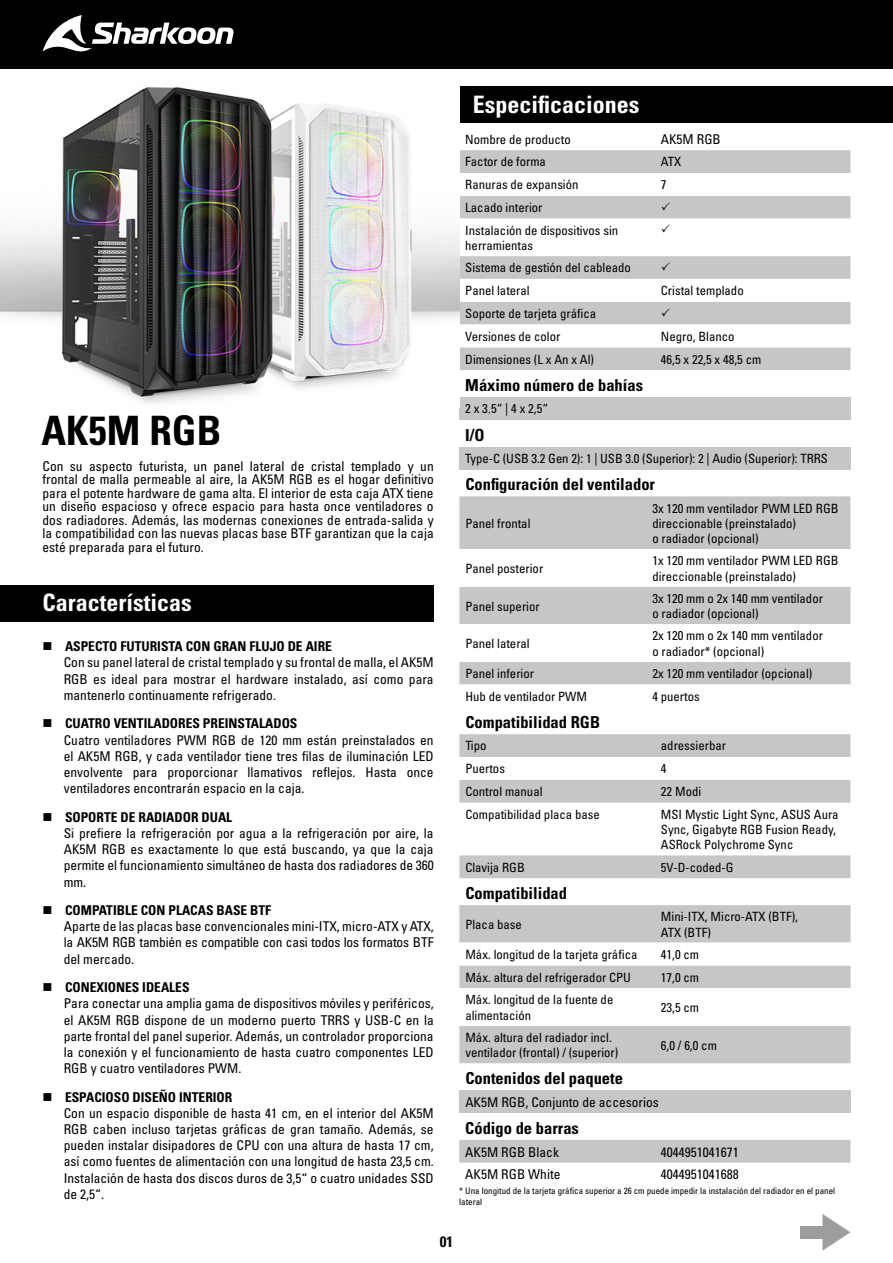
<style>
.page{position:relative;width:893px;height:1263px;background:#fff}
.page>*{position:absolute;margin:0;border:0;box-sizing:border-box;transform-origin:0 0}
.t1{font:40.5px "Univers LTCYR 67 Bold Cond";color:#000}
.t2{font:24px "Univers LTCYR 67 Bold Cond";color:#fff}
.t3{font:16.5px "Univers LTCYR 67 Bold Cond";color:#000}
.t4{font:15px "Univers LTCYR 67 Bold Cond";color:#000}
.Content{font:condensed 13.5px/16.2px "Univers LTCYR 57";color:#000;text-align:justify}
.t5{font:13.5px "Univers LTCYR 67 Bold Cond";color:#000}
.t6{font:condensed 12.75px/15.3px "Univers LTCYR 57";color:#000}
.t7{font:condensed 9px/10.8px "Univers LTCYR 57";color:#000}
.s1{font-family:"Adobe Ming Std";font-weight:300;font-stretch:normal}
</style>
<div class="page">
<div style="left:0;top:0;width:893px;height:69px;background:#000"></div>
<svg style="left:43px;top:15px;width:191px;height:37px"></svg>
<div style="left:459px;top:86px;width:434px;height:37px;background:#000"></div>
<svg style="left:822px;top:1214px;width:28px;height:37px"></svg>
<div style="left:800px;top:1226px;width:25px;height:12px;background:#9d9d9c"></div>
<div style="left:0;top:585px;width:434px;height:37px;background:#000"></div>
<div style="left:459px;top:150px;width:391px;height:220px;background:#c6c6c6"></div>
<svg style="left:459px;top:173px;width:391px;height:129px"></svg>
<svg style="left:459px;top:324px;width:391px;height:23px"></svg>
<div style="left:459px;top:447px;width:391px;height:22px;background:#c6c6c6"></div>
<div style="left:459px;top:397px;width:391px;height:23px;background:#c6c6c6"></div>
<div style="left:459px;top:496px;width:391px;height:53px;background:#c6c6c6"></div>
<svg style="left:459px;top:587px;width:391px;height:98px;fill:#c6c6c6"></svg>
<div style="left:459px;top:905px;width:391px;height:158px;background:#c6c6c6"></div>
<svg style="left:459px;top:943px;width:391px;height:83px"></svg>
<div style="left:459px;top:1090px;width:391px;height:23px;background:#c6c6c6"></div>
<svg style="left:459px;top:734px;width:391px;height:144px;fill:#c6c6c6"></svg>
<svg style="left:459px;top:757px;width:391px;height:23px"></svg>
<img style="left:0;top:86px;width:459px;height:318px">
<div style="left:459px;top:1140px;width:391px;height:23px;background:#c6c6c6"></div>
<svg style="left:662px;top:202px;width:8px;height:8px"></svg>
<svg style="left:662px;top:225px;width:8px;height:8px"></svg>
<svg style="left:662px;top:262px;width:8px;height:8px"></svg>
<svg style="left:662px;top:308px;width:8px;height:8px"></svg>
<p class="t1" style="left:41px;top:406px;width:181px">AK5M RGB</p>
<p class="Content" style="left:43px;top:459px;width:393px;line-height:13.5px">Con su aspecto futurista, un panel lateral de cristal templado y un frontal de malla permeable al aire, la AK5M RGB es el hogar definitivo para el potente hardware de gama alta. El interior de esta caja ATX tiene un diseño espacioso y ofrece espacio para hasta once ventiladores o dos radiadores. Además, las modernas conexiones de entrada-salida y la compatibilidad con las nuevas placas base BTF garantizan que la caja esté preparada para el futuro.</p>
<p class="t2" style="left:43px;top:588px;width:151px">Características</p>
<p class="t5" style="left:65px;top:638px;width:268px">ASPECTO FUTURISTA CON GRAN FLUJO DE AIRE</p>
<p class="Content" style="left:64px;top:654px;width:371px">Con su panel lateral de cristal templado y su frontal de malla, el AK5M RGB es ideal para mostrar el hardware instalado, así como para mantenerlo continuamente refrigerado.</p>
<p class="t5" style="left:65px;top:715px;width:234px">CUATRO VENTILADORES PREINSTALADOS</p>
<p class="Content" style="left:64px;top:731px;width:371px">Cuatro ventiladores PWM RGB de 120 mm están preinstalados en el AK5M RGB, y cada ventilador tiene tres filas de iluminación LED envolvente para proporcionar llamativos reflejos. Hasta once ventiladores encontrarán espacio en la caja.</p>
<p class="t5" style="left:65px;top:809px;width:169px">SOPORTE DE RADIADOR DUAL</p>
<p class="Content" style="left:64px;top:825px;width:371px">Si prefiere la refrigeración por agua a la refrigeración por aire, la AK5M RGB es exactamente lo que está buscando, ya que la caja permite el funcionamiento simultáneo de hasta dos radiadores de 360 mm.</p>
<p class="t5" style="left:65px;top:902px;width:208px">COMPATIBLE CON PLACAS BASE BTF</p>
<p class="Content" style="left:64px;top:918px;width:371px">Aparte de las placas base convencionales mini-ITX, micro-ATX y ATX, la AK5M RGB también es compatible con casi todos los formatos BTF del mercado.</p>
<p class="t5" style="left:65px;top:979px;width:126px">CONEXIONES IDEALES</p>
<p class="Content" style="left:64px;top:995px;width:371px">Para conectar una amplia gama de dispositivos móviles y periféricos, el AK5M RGB dispone de un moderno puerto TRRS y USB-C en la parte frontal del panel superior. Además, un controlador proporciona la conexión y el funcionamiento de hasta cuatro componentes LED RGB y cuatro ventiladores PWM.</p>
<p class="t5" style="left:65px;top:1088px;width:169px">ESPACIOSO DISEÑO INTERIOR</p>
<p class="Content" style="left:64px;top:1104px;width:371px">Con un espacio disponible de hasta 41 cm, en el interior del AK5M RGB caben incluso tarjetas gráficas de gran tamaño. Además, se pueden instalar disipadores de CPU con una altura de hasta 17 cm, así como fuentes de alimentación con una longitud de hasta 23,5 cm.<br>Instalación de hasta dos discos duros de 3,5“ o cuatro unidades SSD de 2,5“.</p>
<p class="t2" style="left:473px;top:90px;width:168px">Especificaciones</p>
<p class="t6" style="left:465px;top:131px;width:107px">Nombre de producto</p>
<p class="Content" style="left:661px;top:131px;width:61px">AK5M RGB</p>
<p class="t6" style="left:465px;top:154px;width:82px">Factor de forma</p>
<p class="t6" style="left:661px;top:154px;width:22px">ATX</p>
<p class="t6" style="left:465px;top:177px;width:115px">Ranuras de expansión</p>
<p class="t6" style="left:661px;top:177px;width:7px">7</p>
<p class="t6" style="left:465px;top:199px;width:79px">Lacado interior</p>
<p class="t6" style="left:465px;top:222px;width:154px">Instalación de dispositivos sin herramientas</p>
<p class="t6" style="left:465px;top:260px;width:167px">Sistema de gestión del cableado</p>
<p class="t6" style="left:465px;top:283px;width:66px">Panel lateral</p>
<p class="t6" style="left:661px;top:283px;width:84px">Cristal templado</p>
<p class="t6" style="left:465px;top:306px;width:133px">Soporte de tarjeta gráfica</p>
<p class="t6" style="left:465px;top:328px;width:97px">Versiones de color</p>
<p class="t6" style="left:661px;top:328px;width:75px">Negro, Blanco</p>
<p class="t6" style="left:465px;top:351px;width:130px">Dimensiones (L x An x Al)</p>
<p class="t6" style="left:661px;top:351px;width:102px">46,5 x 22,5 x 48,5 cm</p>
<p class="t3" style="left:465px;top:375px;width:179px">Máximo número de bahías</p>
<p class="t6" style="left:465px;top:401px;width:84px">2 x 3<span class="s1">,</span>5“ | 4 x 2,5“</p>
<p class="t3" style="left:465px;top:425px;width:21px">I/O</p>
<p class="t6" style="left:465px;top:450px;width:364px">Type-C (USB 3.2 Gen 2): 1 | USB 3.0 (Superior): 2 | Audio (Superior): TRRS</p>
<p class="t3" style="left:465px;top:474px;width:191px">Configuración del ventilador</p>
<p class="t6" style="left:465px;top:515px;width:67px">Panel frontal</p>
<p class="t6" style="left:652px;top:500px;width:188px">3x 120 mm ventilador PWM LED RGB direccionable (preinstalado)<br>o radiador (opcional)</p>
<p class="t6" style="left:465px;top:560px;width:79px">Panel posterior</p>
<p class="t6" style="left:652px;top:553px;width:188px">1x 120 mm ventilador PWM LED RGB direccionable (preinstalado)</p>
<p class="t6" style="left:465px;top:598px;width:76px">Panel superior</p>
<p class="t6" style="left:652px;top:590px;width:172px">3x 120 mm o 2x 140 mm ventilador o radiador (opcional)</p>
<p class="t6" style="left:465px;top:635px;width:66px">Panel lateral</p>
<p class="t6" style="left:652px;top:628px;width:172px">2x 120 mm o 2x 140 mm ventilador o radiador* (opcional)</p>
<p class="t6" style="left:465px;top:666px;width:70px">Panel inferior</p>
<p class="t6" style="left:652px;top:666px;width:162px">2x 120 mm ventilador (opcional)</p>
<p class="t6" style="left:465px;top:688px;width:123px">Hub de ventilador PWM</p>
<p class="t6" style="left:652px;top:688px;width:49px">4 puertos</p>
<p class="t3" style="left:465px;top:712px;width:136px">Compatibilidad RGB</p>
<p class="t6" style="left:465px;top:738px;width:23px">Tipo</p>
<p class="t6" style="left:661px;top:738px;width:67px">adressierbar</p>
<p class="t6" style="left:465px;top:761px;width:41px">Puertos</p>
<p class="t6" style="left:661px;top:761px;width:7px">4</p>
<p class="t6" style="left:465px;top:783px;width:79px">Control manual</p>
<p class="t6" style="left:661px;top:783px;width:42px">22 Modi</p>
<p class="t6" style="left:465px;top:806px;width:136px">Compatibilidad placa base</p>
<p class="t6" style="left:661px;top:806px;width:179px">MSI Mystic Light Sync, ASUS Aura<br>Sync, Gigabyte RGB Fusion Ready,<br>ASRock Polychrome Sync</p>
<p class="t6" style="left:465px;top:859px;width:61px">Clavija RGB</p>
<p class="t6" style="left:661px;top:859px;width:74px">5V-D-coded-G</p>
<p class="t3" style="left:465px;top:883px;width:103px">Compatibilidad</p>
<p class="t6" style="left:465px;top:916px;width:58px">Placa base</p>
<p class="t6" style="left:661px;top:909px;width:139px">Mini-ITX, Micro-ATX (BTF),<br>ATX (BTF)</p>
<p class="t6" style="left:465px;top:947px;width:174px">Máx. longitud de la tarjeta gráfica</p>
<p class="t6" style="left:661px;top:947px;width:40px">41,0 cm</p>
<p class="t6" style="left:465px;top:969px;width:167px">Máx. altura del refrigerador CPU</p>
<p class="t6" style="left:661px;top:969px;width:40px">17,0 cm</p>
<p class="t6" style="left:465px;top:992px;width:150px">Máx. longitud de la fuente de alimentación</p>
<p class="t6" style="left:661px;top:999px;width:40px">23,5 cm</p>
<p class="t6" style="left:465px;top:1029px;width:154px">Máx. altura del radiador incl. ventilador (frontal) / (superior)</p>
<p class="t6" style="left:661px;top:1037px;width:57px">6,0 / 6,0 cm</p>
<p class="t3" style="left:465px;top:1068px;width:159px">Contenidos del paquete</p>
<p class="Content" style="left:465px;top:1094px;width:195px">AK5M RGB, Conjunto de accesorios</p>
<p class="t3" style="left:465px;top:1118px;width:115px">Código de barras</p>
<p class="Content" style="left:465px;top:1143px;width:95px">AK5M RGB Black</p>
<p class="Content" style="left:661px;top:1143px;width:79px">4044951041671</p>
<p class="Content" style="left:465px;top:1166px;width:97px">AK5M RGB White</p>
<p class="Content" style="left:661px;top:1166px;width:79px">4044951041688</p>
<p class="t7" style="left:459px;top:1185px;width:377px">* Una longitud de la tarjeta gráfica superior a 26 cm puede impedir la instalación del radiador en el panel lateral</p>
<p class="t4" style="left:440px;top:1232px;width:15px">01</p>
</div>
